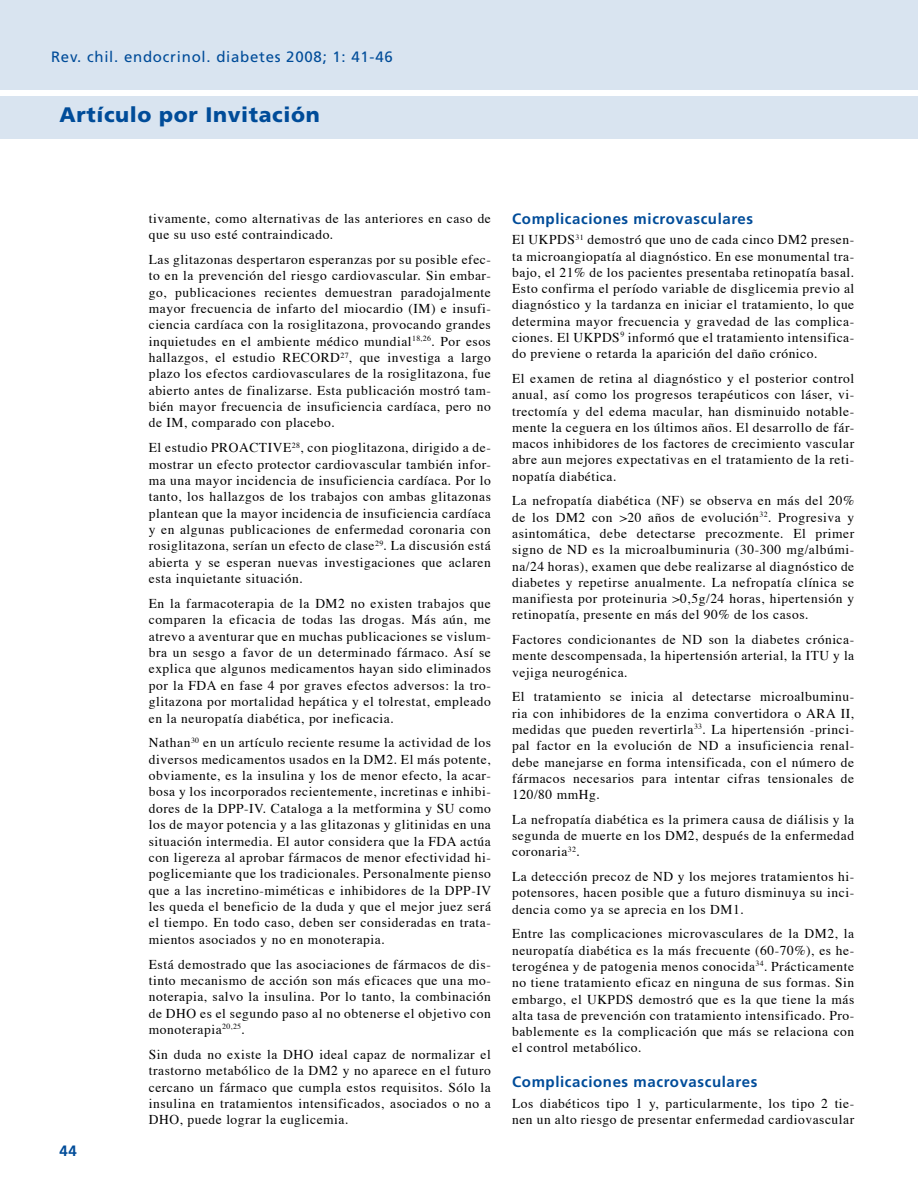
<style>
.page{position:relative;width:918px;height:1188px;background:#fff}
.page>*{position:absolute;margin:0;border:0;box-sizing:border-box;transform-origin:0 0}
.t1{font:900 21px "Frutiger";letter-spacing:.03em;color:#004c99}
.t2{font:700 15px "Frutiger";letter-spacing:.04em;color:#004c99}
.t3{font:15px "Frutiger";letter-spacing:.05em;color:#004c99}
.t4{font:13.5px/16.4px "Times";letter-spacing:.04em;color:#000;text-align:justify}
</style>
<div class="page">
<div style="left:0;top:96px;width:918px;height:42px;background:#d9e4f0"></div>
<div style="left:0;top:0;width:918px;height:90px;background:#d9e4f0"></div>
<p class="t3" style="left:51px;top:48px;width:343px">Rev. chil. endocrinol. diabetes 2008; 1: 41-46</p>
<h1 class="t1" style="left:60px;top:102px;width:262px">Artículo por Invitación</h1>
<p class="t2" style="left:60px;top:1142px;width:10px">44</p>
<p class="t4" style="left:149px;top:209px;width:344px">tivamente, como alternativas de las anteriores en caso de que su uso esté contraindicado.</p>
<p class="t4" style="left:149px;top:250px;width:344px">Las glitazonas despertaron esperanzas por su posible efec&shy;to en la prevención del riesgo cardiovascular. Sin embar&shy;go, publicaciones recientes demuestran paradojalmente mayor frecuencia de infarto del miocardio (IM) e insufi&shy;ciencia cardíaca con la rosiglitazona, provocando grandes inquietudes en el ambiente médico mundial<sup>18,26</sup>. Por esos hallazgos, el estudio RECORD<sup>27</sup>, que investiga a largo plazo los efectos cardiovasculares de la rosiglitazona, fue abierto antes de finalizarse. Esta publicación mostró tam&shy;bién mayor frecuencia de insuficiencia cardíaca, pero no de IM, comparado con placebo.</p>
<p class="t4" style="left:149px;top:438px;width:344px">El estudio PROACTIVE<sup>28</sup>, con pioglitazona, dirigido a de&shy;mostrar un efecto protector cardiovascular también infor&shy;ma una mayor incidencia de insuficiencia cardíaca. Por lo tanto, los hallazgos de los trabajos con ambas glitazonas plantean que la mayor incidencia de insuficiencia cardíaca y en algunas publicaciones de enfermedad coronaria con rosiglitazona, serían un efecto de clase<sup>29</sup>. La discusión está abierta y se esperan nuevas investigaciones que aclaren esta inquietante situación.</p>
<p class="t4" style="left:149px;top:594px;width:344px">En la farmacoterapia de la DM2 no existen trabajos que comparen la eficacia de todas las drogas. Más aún, me atrevo a aventurar que en muchas publicaciones se vislum&shy;bra un sesgo a favor de un determinado fármaco. Así se explica que algunos medicamentos hayan sido eliminados por la FDA en fase 4 por graves efectos adversos: la tro&shy;glitazona por mortalidad hepática y el tolrestat, empleado en la neuropatía diabética, por ineficacia.</p>
<p class="t4" style="left:149px;top:734px;width:344px">Nathan<sup>30</sup> en un artículo reciente resume la actividad de los diversos medicamentos usados en la DM2. El más potente, obviamente, es la insulina y los de menor efecto, la acar&shy;bosa y los incorporados recientemente, incretinas e inhibi&shy;dores de la DPP-IV. Cataloga a la metformina y SU como los de mayor potencia y a las glitazonas y glitinidas en una situación intermedia. El autor considera que la FDA actúa con ligereza al aprobar fármacos de menor efectividad hi&shy;poglicemiante que los tradicionales. Personalmente pienso que a las incretino-miméticas e inhibidores de la DPP-IV les queda el beneficio de la duda y que el mejor juez será el tiempo. En todo caso, deben ser consideradas en trata&shy;mientos asociados y no en monoterapia.</p>
<p class="t4" style="left:149px;top:955px;width:344px">Está demostrado que las asociaciones de fármacos de dis&shy;tinto mecanismo de acción son más eficaces que una mo&shy;noterapia, salvo la insulina. Por lo tanto, la combinación de DHO es el segundo paso al no obtenerse el objetivo con monoterapia<sup>20,25</sup>.</p>
<p class="t4" style="left:149px;top:1045px;width:344px">Sin duda no existe la DHO ideal capaz de normalizar el trastorno metabólico de la DM2 y no aparece en el futuro cercano un fármaco que cumpla estos requisitos. Sólo la insulina en tratamientos intensificados, asociados o no a DHO, puede lograr la euglicemia.</p>
<p class="t2" style="left:512px;top:210px;width:243px">Complicaciones microvasculares</p>
<p class="t4" style="left:512px;top:231px;width:344px">El UKPDS<sup>31</sup> demostró que uno de cada cinco DM2 presen&shy;ta microangiopatía al diagnóstico. En ese monumental tra&shy;bajo, el 21% de los pacientes presentaba retinopatía basal.<br>Esto confirma el período variable de disglicemia previo al diagnóstico y la tardanza en iniciar el tratamiento, lo que determina mayor frecuencia y gravedad de las complica&shy;ciones. El UKPDS<sup>9</sup> informó que el tratamiento intensifica&shy;do previene o retarda la aparición del daño crónico.</p>
<p class="t4" style="left:512px;top:369px;width:344px">El examen de retina al diagnóstico y el posterior control anual, así como los progresos terapéuticos con láser, vi&shy;trectomía y del edema macular, han disminuido notable&shy;mente la ceguera en los últimos años. El desarrollo de fár&shy;macos inhibidores de los factores de crecimiento vascular abre aun mejores expectativas en el tratamiento de la reti&shy;nopatía diabética.</p>
<p class="t4" style="left:512px;top:492px;width:344px">La nefropatía diabética (NF) se observa en más del 20% de los DM2 con &gt;20 años de evolución<sup>32</sup>. Progresiva y asintomática, debe detectarse precozmente. El primer signo de ND es la microalbuminuria (30-300 mg/albúmi&shy;na/24 horas), examen que debe realizarse al diagnóstico de diabetes y repetirse anualmente. La nefropatía clínica se manifiesta por proteinuria &gt;0,5g/24 horas, hipertensión y retinopatía, presente en más del 90% de los casos.</p>
<p class="t4" style="left:512px;top:630px;width:344px">Factores condicionantes de ND son la diabetes crónica&shy;mente descompensada, la hipertensión arterial, la ITU y la vejiga neurogénica.</p>
<p class="t4" style="left:512px;top:688px;width:344px">El tratamiento se inicia al detectarse microalbuminu&shy;ria con inhibidores de la enzima convertidora o ARA II, medidas que pueden revertirla<sup>33</sup>. La hipertensión -princi&shy;pal factor en la evolución de ND a insuficiencia renal&shy;debe manejarse en forma intensificada, con el número de fármacos necesarios para intentar cifras tensionales de 120/80 mmHg.</p>
<p class="t4" style="left:512px;top:810px;width:344px">La nefropatía diabética es la primera causa de diálisis y la segunda de muerte en los DM2, después de la enfermedad coronaria<sup>32</sup>.</p>
<p class="t4" style="left:512px;top:867px;width:344px">La detección precoz de ND y los mejores tratamientos hi&shy;potensores, hacen posible que a futuro disminuya su inci&shy;dencia como ya se aprecia en los DM1.</p>
<p class="t4" style="left:512px;top:925px;width:344px">Entre las complicaciones microvasculares de la DM2, la neuropatía diabética es la más frecuente (60-70%), es he&shy;terogénea y de patogenia menos conocida<sup>34</sup>. Prácticamente no tiene tratamiento eficaz en ninguna de sus formas. Sin embargo, el UKPDS demostró que es la que tiene la más alta tasa de prevención con tratamiento intensificado. Pro&shy;bablemente es la complicación que más se relaciona con el control metabólico.</p>
<p class="t2" style="left:512px;top:1073px;width:247px">Complicaciones macrovasculares</p>
<p class="t4" style="left:512px;top:1094px;width:344px">Los diabéticos tipo 1 y, particularmente, los tipo 2 tie&shy;nen un alto riesgo de presentar enfermedad cardiovascular</p>
</div>
